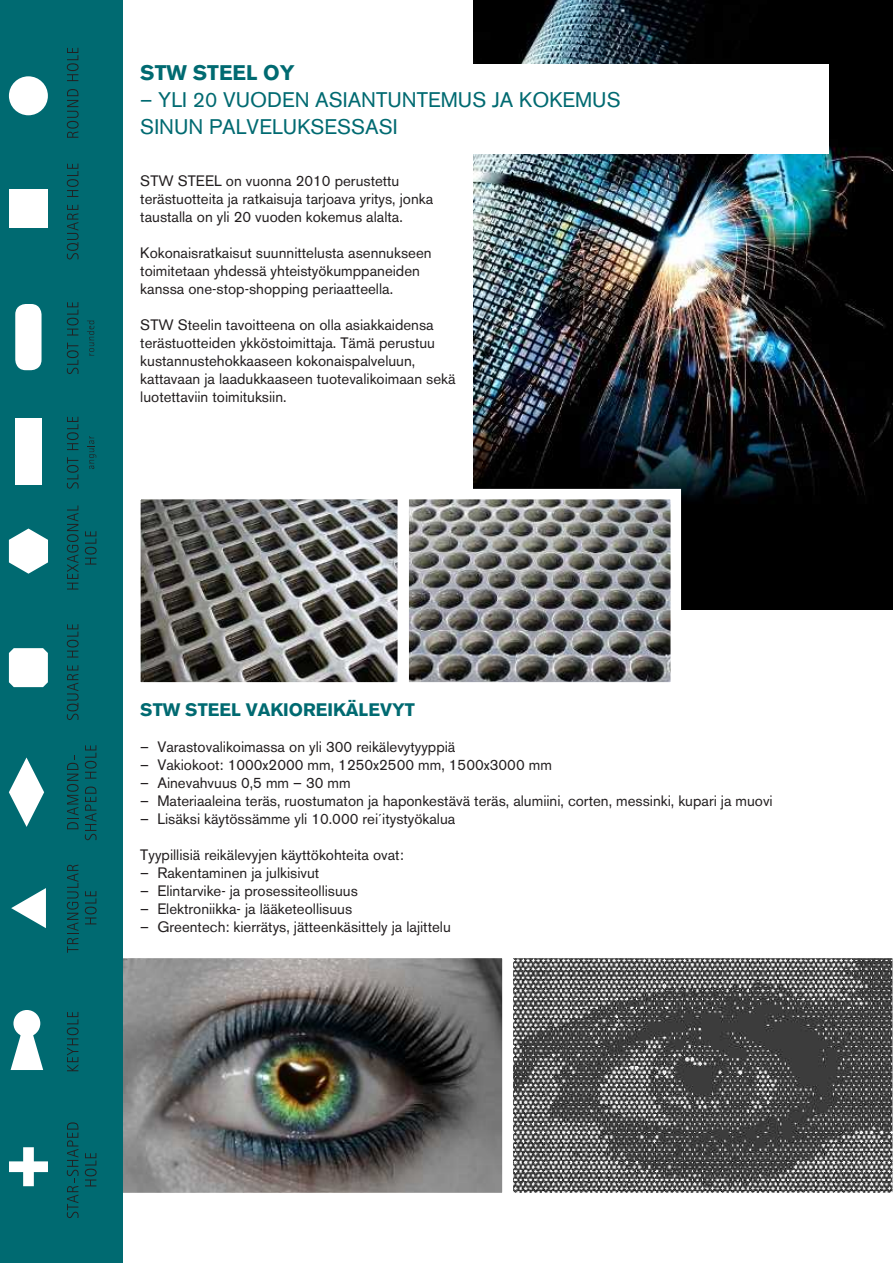
<style>
.page{position:relative;width:893px;height:1263px;background:#fff}
.page>*{position:absolute;margin:0;border:0;box-sizing:border-box;transform-origin:0 0}
.t1{font:21px/27px "Fri Akzidenz";color:#006a71}
.t2{font:700 21px "Fri Akzidenz";color:#006a71}
.t3{font:700 18px "Fri Akzidenz";color:#006a71}
.t4{font:15px/18px "Fri Akzidenz";color:#231f20}
</style>
<div class="page">
<img style="left:474px;top:0;width:419px;height:609px">
<img style="left:122px;top:959px;width:380px;height:233px">
<div style="left:97px;top:948px;width:416px;height:255px;border:10px solid #fff"></div>
<img style="left:141px;top:500px;width:529px;height:182px">
<svg style="left:503px;top:948px;width:390px;height:255px"></svg>
<div style="left:0;top:0;width:122px;height:1263px;background:#006a71"></div>
<div style="left:9px;top:189px;width:39px;height:39px;background:#fff"></div>
<div style="left:9px;top:76px;width:39px;height:39px;background:#fff;border-radius:50%"></div>
<svg style="left:9px;top:528px;width:39px;height:46px"></svg>
<svg style="left:9px;top:757px;width:35px;height:70px"></svg>
<svg style="left:11px;top:888px;width:35px;height:40px"></svg>
<svg style="left:9px;top:1147px;width:39px;height:39px"></svg>
<div style="left:13px;top:1010px;width:27px;height:27px;background:#fff;border-radius:50%"></div>
<svg style="left:11px;top:1013px;width:32px;height:57px"></svg>
<svg style="left:9px;top:648px;width:39px;height:39px"></svg>
<div style="left:15px;top:304px;width:27px;height:66px;background:#fff;border-radius:10px"></div>
<div style="left:15px;top:419px;width:27px;height:66px;background:#fff"></div>
<svg style="left:67px;top:48px;width:12px;height:33px"></svg>
<svg style="left:67px;top:89px;width:12px;height:49px"></svg>
<svg style="left:67px;top:164px;width:12px;height:33px"></svg>
<svg style="left:67px;top:205px;width:12px;height:54px"></svg>
<svg style="left:67px;top:505px;width:12px;height:84px"></svg>
<svg style="left:85px;top:531px;width:12px;height:33px"></svg>
<svg style="left:67px;top:756px;width:12px;height:73px"></svg>
<svg style="left:85px;top:786px;width:12px;height:54px"></svg>
<svg style="left:85px;top:745px;width:12px;height:34px"></svg>
<svg style="left:67px;top:864px;width:12px;height:89px"></svg>
<svg style="left:85px;top:891px;width:12px;height:33px"></svg>
<svg style="left:67px;top:1122px;width:12px;height:96px"></svg>
<svg style="left:85px;top:1153px;width:12px;height:33px"></svg>
<svg style="left:67px;top:302px;width:12px;height:33px"></svg>
<svg style="left:67px;top:343px;width:12px;height:31px"></svg>
<svg style="left:67px;top:624px;width:12px;height:33px"></svg>
<svg style="left:67px;top:665px;width:12px;height:55px"></svg>
<svg style="left:67px;top:1012px;width:12px;height:59px"></svg>
<svg style="left:87px;top:321px;width:7px;height:34px"></svg>
<svg style="left:67px;top:457px;width:12px;height:32px"></svg>
<svg style="left:67px;top:417px;width:12px;height:33px"></svg>
<svg style="left:87px;top:436px;width:9px;height:33px"></svg>
<div style="left:140px;top:64px;width:689px;height:89px;background:#fff"></div>
<h1 class="t2" style="left:140px;top:60px;width:156px">STW STEEL OY</h1>
<h1 class="t1" style="left:140px;top:86px;width:482px">– YLI 20 VUODEN ASIANTUNTEMUS JA KOKEMUS<br>SINUN PALVELUKSESSASI</h1>
<p class="t4" style="left:140px;top:171px;width:294px">STW STEEL on vuonna 2010 perustettu terästuotteita ja ratkaisuja tarjoava yritys, jonka taustalla on yli 20 vuoden kokemus alalta.</p>
<p class="t4" style="left:140px;top:243px;width:293px">Kokonaisratkaisut suunnittelusta asennukseen toimitetaan yhdessä yhteistyökumppaneiden kanssa one-stop-shopping periaatteella.</p>
<p class="t4" style="left:140px;top:315px;width:317px">STW Steelin tavoitteena on olla asiakkaidensa terästuotteiden ykköstoimittaja. Tämä perustuu kustannustehokkaaseen kokonaispalveluun, kattavaan ja laadukkaaseen tuotevalikoimaan sekä luotettaviin toimituksiin.</p>
<p class="t3" style="left:140px;top:700px;width:276px">STW STEEL VAKIOREIKÄLEVYT</p>
<p class="t4" style="left:140px;top:738px;width:317px">– Varastovalikoimassa on yli 300 reikälevytyyppiä</p>
<p class="t4" style="left:140px;top:756px;width:413px">– Vakiokoot: 1000x2000 mm, 1250x2500 mm, 1500x3000 mm</p>
<p class="t4" style="left:140px;top:774px;width:212px">– Ainevahvuus 0,5 mm – 30 mm</p>
<p class="t4" style="left:140px;top:792px;width:634px">– Materiaaleina teräs, ruostumaton ja haponkestävä teräs, alumiini, corten, messinki, kupari ja muovi</p>
<p class="t4" style="left:140px;top:810px;width:317px">– Lisäksi käytössämme yli 10.000 rei´itystyökalua</p>
<p class="t4" style="left:140px;top:846px;width:265px">Tyypillisiä reikälevyjen käyttökohteita ovat:</p>
<p class="t4" style="left:140px;top:864px;width:180px">– Rakentaminen ja julkisivut</p>
<p class="t4" style="left:140px;top:882px;width:219px">– Elintarvike- ja prosessiteollisuus</p>
<p class="t4" style="left:140px;top:900px;width:213px">– Elektroniikka- ja lääketeollisuus</p>
<p class="t4" style="left:140px;top:918px;width:312px">– Greentech: kierrätys, jätteenkäsittely ja lajittelu</p>
</div>
